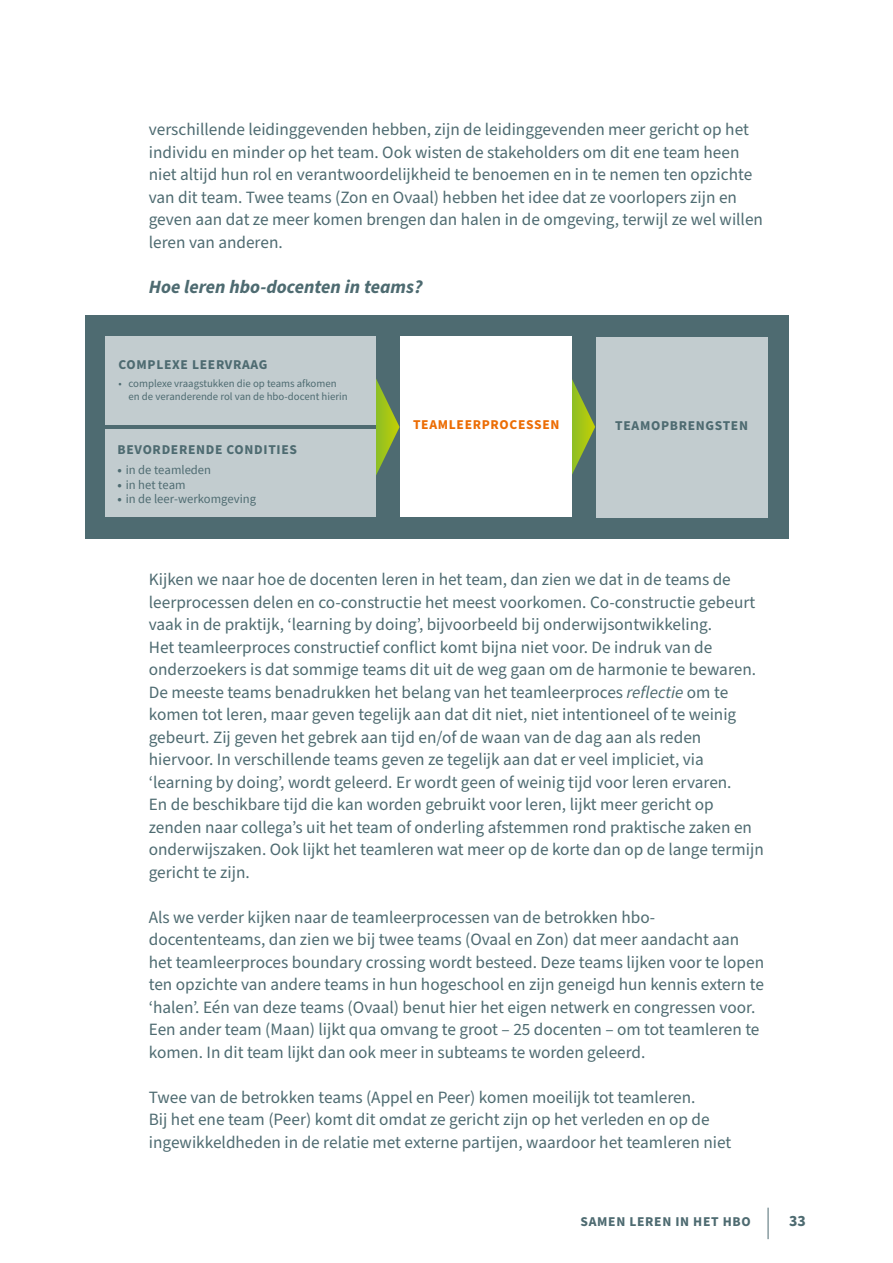
<style>
.page{position:relative;width:893px;height:1263px;background:#fff}
.page>*{position:absolute;margin:0;border:0;box-sizing:border-box;transform-origin:0 0}
.t1{font:italic 700 18.75px "Source Sans Pro";color:#4e6b71}
.t2{font:17.25px/22.5px "Source Sans Pro";color:#4e6b71}
.t3{font:700 15.75px "Source Sans Pro";color:#4e6b71}
.t4{font:700 13.5px "Source Sans Pro";letter-spacing:.05em;color:#4e6b71}
.t5{font:700 13.5px "Source Sans Pro";letter-spacing:.05em;color:#ec6d05}
.t6{font:12.6px "Source Sans Pro";color:#4e6b71}
.t7{font:10.8px/12.9px "Source Sans Pro";color:#4e6b71}
.s1{font-weight:700}
.s2{font-style:italic}
</style>
<div class="page">
<hr style="left:768px;top:1208px;width:1px;height:31px;background:#4e6b71">
<div style="left:85px;top:315px;width:704px;height:223px;background:#4e6b71"></div>
<svg style="left:376px;top:379px;width:24px;height:96px"></svg>
<svg style="left:572px;top:379px;width:23px;height:95px"></svg>
<div style="left:106px;top:337px;width:270px;height:88px;background:#c2cccf"></div>
<div style="left:401px;top:337px;width:171px;height:180px;background:#fff"></div>
<div style="left:596px;top:337px;width:171px;height:180px;background:#c2cccf"></div>
<div style="left:106px;top:429px;width:270px;height:88px;background:#c2cccf"></div>
<p class="t2" style="left:149px;top:119px;width:616px">verschillende leidinggevenden hebben, zijn de leidinggevenden meer gericht op het individu en minder op het team. Ook wisten de stakeholders om dit ene team heen niet altijd hun rol en verantwoordelijkheid te benoemen en in te nemen ten opzichte van dit team. Twee teams (Zon en Ovaal) hebben het idee dat ze voorlopers zijn en geven aan dat ze meer komen brengen dan halen in de omgeving, terwijl ze wel willen leren van anderen.</p>
<p class="t1" style="left:149px;top:274px;width:275px">Hoe leren hbo-docenten in teams?</p>
<p class="t4" style="left:119px;top:355px;width:150px">COMPLEXE LEERVRAAG</p>
<p class="t7" style="left:129px;top:377px;width:221px;text-indent:-10px">• complexe vraagstukken die op teams afkomen en de veranderende rol van de hbo-docent hierin</p>
<p class="t4" style="left:118px;top:440px;width:181px">BEVORDERENDE CONDITIES</p>
<p class="t6" style="left:118px;top:462px;width:95px"><span class="s1">•</span> in de teamleden</p>
<p class="t6" style="left:118px;top:476px;width:69px"><span class="s1">•</span> in het team</p>
<p class="t6" style="left:118px;top:491px;width:140px"><span class="s1">•</span> in de leer-werkomgeving</p>
<p class="t5" style="left:413px;top:415px;width:148px">TEAMLEERPROCESSEN</p>
<p class="t4" style="left:615px;top:416px;width:134px">TEAMOPBRENGSTEN</p>
<p class="t2" style="left:149px;top:569px;width:616px">Kijken we naar hoe de docenten leren in het team, dan zien we dat in de teams de leerprocessen delen en co-constructie het meest voorkomen. Co-constructie gebeurt vaak in de praktijk, ‘learning by doing’, bijvoorbeeld bij onderwijsontwikkeling.<br>Het teamleerproces constructief conflict komt bijna niet voor. De indruk van de onderzoekers is dat sommige teams dit uit de weg gaan om de harmonie te bewaren.<br>De meeste teams benadrukken het belang van het teamleerproces <span class="s2">reflectie</span> om te komen tot leren, maar geven tegelijk aan dat dit niet, niet intentioneel of te weinig gebeurt. Zij geven het gebrek aan tijd en/of de waan van de dag aan als reden hiervoor. In verschillende teams geven ze tegelijk aan dat er veel impliciet, via ‘learning by doing’, wordt geleerd. Er wordt geen of weinig tijd voor leren ervaren.<br>En de beschikbare tijd die kan worden gebruikt voor leren, lijkt meer gericht op zenden naar collega’s uit het team of onderling afstemmen rond praktische zaken en onderwijszaken. Ook lijkt het teamleren wat meer op de korte dan op de lange termijn gericht te zijn.</p>
<p class="t2" style="left:149px;top:906px;width:617px">Als we verder kijken naar de teamleerprocessen van de betrokken hbo&shy;docententeams, dan zien we bij twee teams (Ovaal en Zon) dat meer aandacht aan het teamleerproces boundary crossing wordt besteed. Deze teams lijken voor te lopen ten opzichte van andere teams in hun hogeschool en zijn geneigd hun kennis extern te ‘halen’. Eén van deze teams (Ovaal) benut hier het eigen netwerk en congressen voor.<br>Een ander team (Maan) lijkt qua omvang te groot – 25 docenten – om tot teamleren te komen. In dit team lijkt dan ook meer in subteams te worden geleerd.</p>
<p class="t2" style="left:149px;top:1086px;width:584px">Twee van de betrokken teams (Appel en Peer) komen moeilijk tot teamleren.<br>Bij het ene team (Peer) komt dit omdat ze gericht zijn op het verleden en op de ingewikkeldheden in de relatie met externe partijen, waardoor het teamleren niet</p>
<p class="t4" style="left:581px;top:1213px;width:172px">SAMEN LEREN IN HET HBO</p>
<p class="t3" style="left:789px;top:1210px;width:18px">33</p>
</div>
